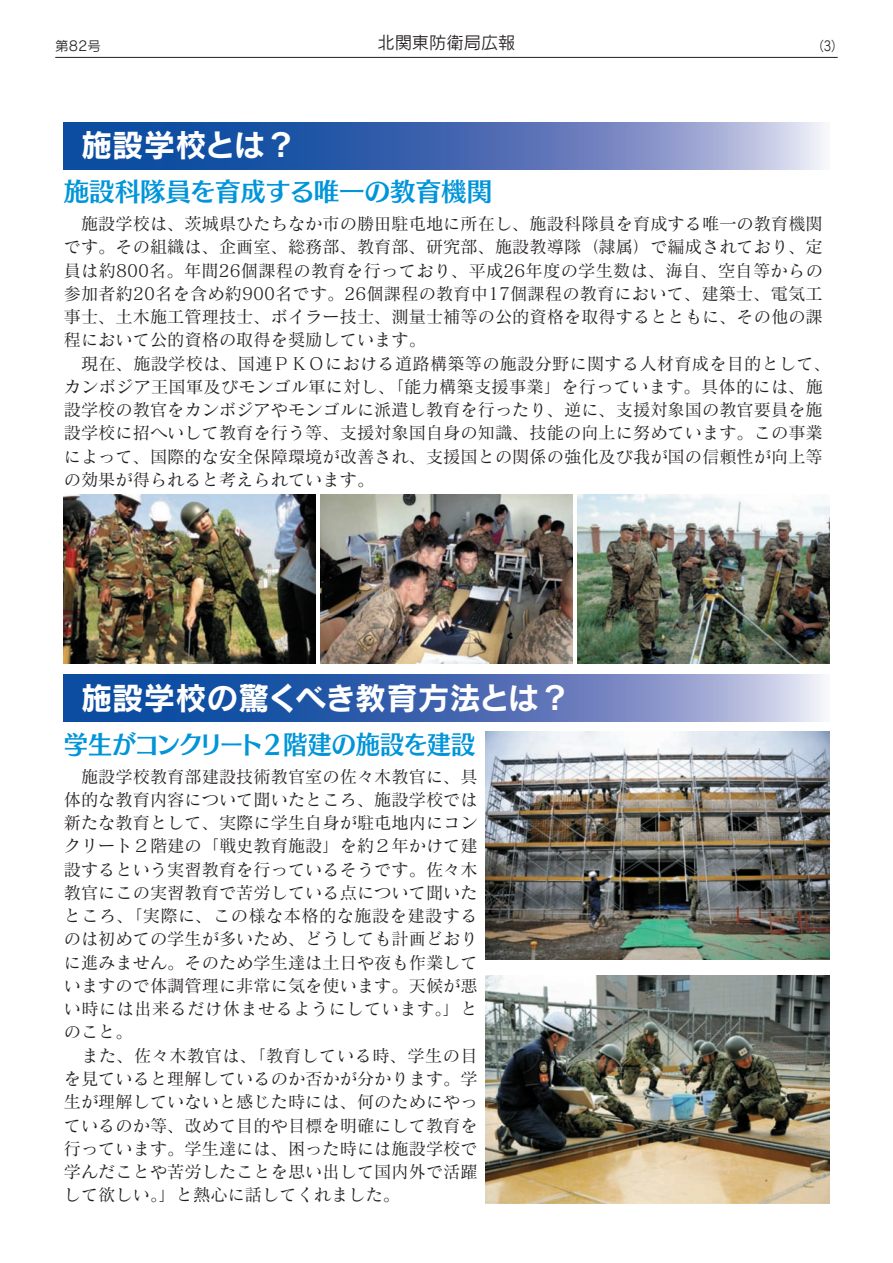
<style>
.page{position:relative;width:893px;height:1263px;background:#fff}
.page>*{position:absolute;margin:0;border:0;box-sizing:border-box;transform-origin:0 0}
.t1{font:31.5px "Rodin Pro B";color:#fff}
.t2{font:25.5px "Skip Std B";letter-spacing:-.04em;color:#0095d9;scale:.95 1}
.t3{font:25.5px "Skip Std B";color:#0095d9}
.t4{font:17.25px/23.2px "Matisse Pro M";color:#231f20}
.t5{font:17.25px "Rodin Pro M";color:#231f20}
.t6{font:13.5px "Rodin Pro M";color:#231f20}
</style>
<div class="page">
<hr style="left:55px;top:57px;width:783px;height:1px;background:#231f20">
<svg style="left:64px;top:122px;width:760px;height:47px;background:#5174b7"></svg>
<svg style="left:64px;top:675px;width:760px;height:46px;background:#5174b7"></svg>
<img style="left:64px;top:495px;width:252px;height:169px">
<img style="left:320px;top:495px;width:253px;height:169px">
<img style="left:577px;top:495px;width:252px;height:169px">
<img style="left:486px;top:731px;width:343px;height:228px">
<img style="left:486px;top:976px;width:343px;height:227px">
<p class="t6" style="left:55px;top:38px;width:47px">第82号</p>
<p class="t5" style="left:377px;top:31px;width:140px">北関東防衛局広報</p>
<p class="t6" style="left:811px;top:38px;width:35px">（3）</p>
<h1 class="t1" style="left:81px;top:124px;width:217px">施設学校とは？</h1>
<h2 class="t3" style="left:64px;top:173px;width:430px">施設科隊員を育成する唯一の教育機関</h2>
<p class="t4" style="left:64px;top:212px;width:769px">　施設学校は、茨城県ひたちなか市の勝田駐屯地に所在し、施設科隊員を育成する唯一の教育機関です。その組織は、企画室、総務部、教育部、研究部、施設教導隊（隷属）で編成されており、定員は約800名。年間26個課程の教育を行っており、平成26年度の学生数は、海自、空自等からの参加者約20名を含め約900名です。26個課程の教育中17個課程の教育において、建築士、電気工事士、土木施工管理技士、ボイラー技士、測量士補等の公的資格を取得するとともに、その他の課程において公的資格の取得を奨励しています。<br>　現在、施設学校は、国連ＰＫＯにおける道路構築等の施設分野に関する人材育成を目的として、カンボジア王国軍及びモンゴル軍に対し、「能力構築支援事業」を行っています。具体的には、施設学校の教官をカンボジアやモンゴルに派遣し教育を行ったり、逆に、支援対象国の教官要員を施設学校に招へいして教育を行う等、支援対象国自身の知識、技能の向上に努めています。この事業によって、国際的な安全保障環境が改善され、支援国との関係の強化及び我が国の信頼性が向上等の効果が得られると考えられています。</p>
<h1 class="t1" style="left:81px;top:677px;width:491px">施設学校の驚くべき教育方法とは？</h1>
<h2 class="t2" style="left:64px;top:725px;width:435px">学生がコンクリート２階建の施設を建設</h2>
<p class="t4" style="left:64px;top:764px;width:416px">　施設学校教育部建設技術教官室の佐々木教官に、具体的な教育内容について聞いたところ、施設学校では新たな教育として、実際に学生自身が駐屯地内にコンクリート２階建の「戦史教育施設」を約２年かけて建設するという実習教育を行っているそうです。佐々木教官にこの実習教育で苦労している点について聞いたところ、「実際に、この様な本格的な施設を建設するのは初めての学生が多いため、どうしても計画どおりに進みません。そのため学生達は土日や夜も作業していますので体調管理に非常に気を使います。天候が悪い時には出来るだけ休ませるようにしています。」とのこと。<br>　また、佐々木教官は、「教育している時、学生の目を見ていると理解しているのか否かが分かります。学生が理解していないと感じた時には、何のためにやっているのか等、改めて目的や目標を明確にして教育を行っています。学生達には、困った時には施設学校で学んだことや苦労したことを思い出して国内外で活躍して欲しい。」と熱心に話してくれました。</p>
</div>
